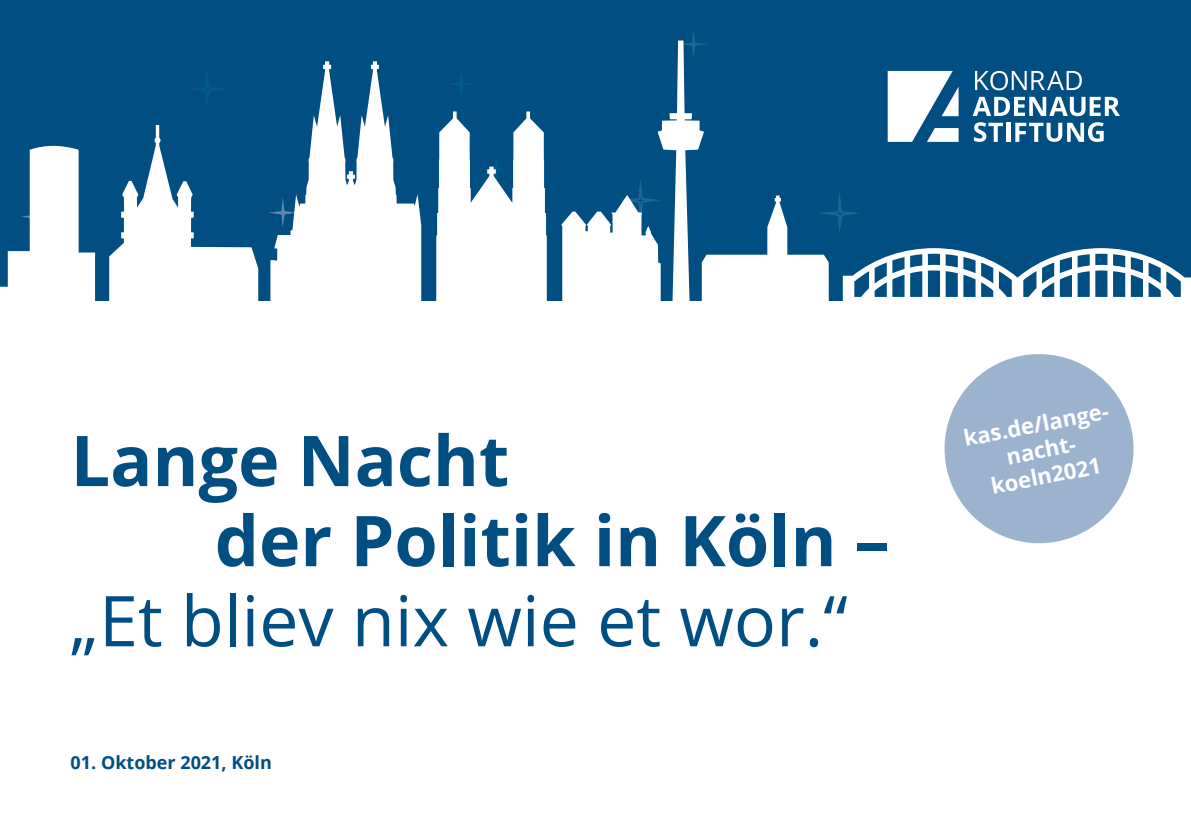
<style>
.page{position:relative;width:1191px;height:840px;background:#fff}
.page>*{position:absolute;margin:0;border:0;box-sizing:border-box;transform-origin:0 0}
.Titel{font:700 70px "Open Sans";color:#004e82}
.Titel-2{font:70px "Open Sans";color:#004e82}
.Fließtext{font:700 22px/26px "Open Sans";color:#fff;text-align:center}
.Fließtext-2{font:700 18px "Open Sans";color:#004e82}
</style>
<div class="page">
<div style="left:0;top:0;width:1191px;height:300px;background:#004e82"></div>
<svg style="left:0;top:41px;width:1191px;height:260px"></svg>
<svg style="left:944px;top:354px;width:190px;height:190px;fill:#9cb3d0"></svg>
<p class="Titel" style="left:71px;top:411px;width:440px">Lange Nacht</p>
<p class="Titel" style="left:215px;top:491px;width:676px">der Politik in Köln –</p>
<p class="Titel-2" style="left:71px;top:572px;width:778px">„Et bliev nix wie et wor.“</p>
<p class="Fließtext-2" style="left:71px;top:749px;width:203px">01. Oktober 2021, Köln</p>
<p class="Fließtext" style="left:961px;top:425px;width:153px;rotate:-11deg">kas.de/lange&shy;nacht&shy;koeln2021</p>
</div>
